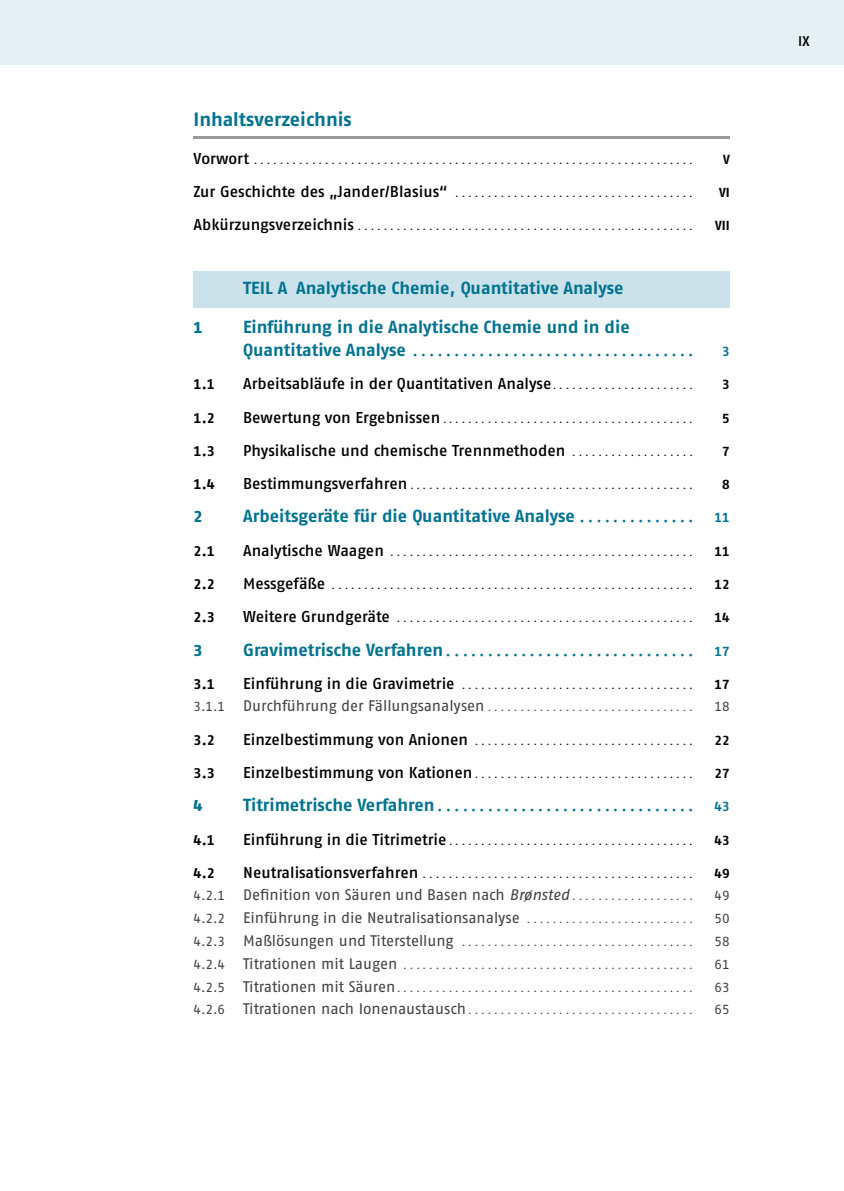
<style>
.page{position:relative;width:844px;height:1191px;background:#fff}
.page>*{position:absolute;margin:0;border:0;box-sizing:border-box;transform-origin:0 0}
.t1{font:700 19.25px "Fago Pro";letter-spacing:-.005em;color:#007390}
.t2{font:700 17.5px "Fago Pro";color:#007390}
.t3{font:500 15.75px "Fago Pro";color:#000}
.t4{font:800 15.75px "Fago Pro";color:#007390}
.t5{font:15.22px "Fago Pro";letter-spacing:-.005em;color:#404040}
.t6{font:700 14px "Fago Pro";color:#000}
.t7{font:500 14px "Fago Pro";color:#000}
.t8{font:700 13.12px "Fago Pro";color:#007390}
.t9{font:700 13.12px "Fago Pro";letter-spacing:-.005em;color:#000}
.t10{font:13.12px "Fago Pro";letter-spacing:-.005em;color:#404040}
.t11{font:10.5px "Fago Pro";color:#000}
.t12{font:10.5px "Fago Pro";color:#404040}
.s1{font-weight:500;font-size:15.75px}
.s2{font-size:17.5px}
.s3{font-weight:400;font-size:10.5px}
.s4{font-size:13.12px}
.s5{font-size:15.22px}
.s6{font-style:italic}
.s7{font-size:10.5px}
</style>
<div class="page">
<div style="left:0;top:0;width:843px;height:65px;background:#e5f0f5"></div>
<hr style="left:193px;top:137px;width:536px;height:2px;background:#999">
<div style="left:193px;top:271px;width:536px;height:37px;background:#cbe2eb"></div>
<h1 class="t1" style="left:193px;top:113px;width:159px">Inhaltsverzeichnis</h1>
<p class="t11" style="left:193px;top:156px;width:500px"><span class="s1">Vorwort</span> ....................................................................</p>
<p class="t9" style="left:723px;top:155px;width:8px">V</p>
<p class="t11" style="left:193px;top:190px;width:500px"><span class="s1">ZurGeschichtedes„Jander/Blasius“</span> .....................................</p>
<p class="t9" style="left:719px;top:188px;width:12px">VI</p>
<p class="t11" style="left:193px;top:223px;width:500px"><span class="s1">Abkürzungsverzeichnis</span>....................................................</p>
<p class="t9" style="left:715px;top:221px;width:16px">VII</p>
<h2 class="t2" style="left:243px;top:282px;width:382px">TEIL A Analytische Chemie, Quantitative Analyse</h2>
<h3 class="t4" style="left:193px;top:318px;width:11px">1</h3>
<h2 class="t2" style="left:243px;top:321px;width:388px">Einführung in die Analytische Chemie und in die</h2>
<p class="t8" style="left:243px;top:347px;width:451px"><span class="s2">QuantitativeAnalyse</span> ..................................</p>
<p class="t8" style="left:722px;top:347px;width:9px">3</p>
<h3 class="t6" style="left:193px;top:379px;width:23px">1.1</h3>
<h3 class="t3" style="left:243px;top:378px;width:451px">Arbeitsabläufe in der Quantitativen Analyse<span class="s3">. . . . . . . . . . . . . . . . . . . . . .</span></h3>
<p class="t9" style="left:722px;top:380px;width:9px">3</p>
<h3 class="t6" style="left:193px;top:413px;width:23px">1.2</h3>
<p class="t11" style="left:243px;top:415px;width:451px"><span class="s1">BewertungvonErgebnissen</span>.......................................</p>
<p class="t9" style="left:722px;top:413px;width:9px">5</p>
<h3 class="t6" style="left:193px;top:446px;width:23px">1.3</h3>
<h3 class="t3" style="left:243px;top:445px;width:451px">Physikalische und chemische Trennmethoden <span class="s3">. . . . . . . . . . . . . . . . . . .</span></h3>
<p class="t9" style="left:722px;top:447px;width:9px">7</p>
<h3 class="t6" style="left:193px;top:479px;width:23px">1.4</h3>
<p class="t11" style="left:243px;top:482px;width:451px"><span class="s1">Bestimmungsverfahren</span>............................................</p>
<p class="t9" style="left:722px;top:480px;width:9px">8</p>
<h3 class="t4" style="left:193px;top:507px;width:11px">2</h3>
<h2 class="t2" style="left:243px;top:510px;width:451px">Arbeitsgeräte für die Quantitative Analyse <span class="s4">. . . . . . . . . . . . . .</span></h2>
<p class="t8" style="left:714px;top:513px;width:17px">11</p>
<h3 class="t6" style="left:193px;top:546px;width:23px">2.1</h3>
<p class="t11" style="left:243px;top:548px;width:451px"><span class="s1">AnalytischeWaagen</span> ...............................................</p>
<p class="t9" style="left:714px;top:546px;width:17px">11</p>
<h3 class="t6" style="left:193px;top:579px;width:23px">2.2</h3>
<p class="t11" style="left:243px;top:581px;width:451px"><span class="s1">Messgefäße</span> ........................................................</p>
<p class="t9" style="left:714px;top:579px;width:17px">12</p>
<h3 class="t6" style="left:193px;top:612px;width:23px">2.3</h3>
<p class="t11" style="left:243px;top:614px;width:451px"><span class="s1">WeitereGrundgeräte</span> ..............................................</p>
<p class="t9" style="left:714px;top:613px;width:17px">14</p>
<h3 class="t4" style="left:193px;top:641px;width:11px">3</h3>
<p class="t8" style="left:243px;top:646px;width:451px"><span class="s2">GravimetrischeVerfahren</span>..............................</p>
<p class="t8" style="left:714px;top:646px;width:17px">17</p>
<h3 class="t6" style="left:193px;top:679px;width:23px">3.1</h3>
<p class="t11" style="left:243px;top:681px;width:451px"><span class="s1">EinführungindieGravimetrie</span> ....................................</p>
<p class="t9" style="left:714px;top:679px;width:17px">17</p>
<p class="t12" style="left:193px;top:704px;width:500px"><span class="s4">3.1.1</span> <span class="s5">DurchführungderFällungsanalysen</span>................................</p>
<p class="t10" style="left:714px;top:702px;width:17px">18</p>
<h3 class="t6" style="left:193px;top:735px;width:23px">3.2</h3>
<p class="t11" style="left:243px;top:737px;width:451px"><span class="s1">EinzelbestimmungvonAnionen</span> ..................................</p>
<p class="t9" style="left:714px;top:735px;width:17px">22</p>
<h3 class="t6" style="left:193px;top:768px;width:23px">3.3</h3>
<p class="t11" style="left:243px;top:770px;width:451px"><span class="s1">EinzelbestimmungvonKationen</span>..................................</p>
<p class="t9" style="left:714px;top:768px;width:17px">27</p>
<h3 class="t4" style="left:193px;top:796px;width:11px">4</h3>
<p class="t8" style="left:243px;top:802px;width:451px"><span class="s2">TitrimetrischeVerfahren</span>...............................</p>
<p class="t8" style="left:714px;top:802px;width:17px">43</p>
<h3 class="t6" style="left:193px;top:834px;width:23px">4.1</h3>
<p class="t11" style="left:243px;top:837px;width:451px"><span class="s1">EinführungindieTitrimetrie</span>......................................</p>
<p class="t9" style="left:714px;top:835px;width:17px">43</p>
<h3 class="t6" style="left:193px;top:868px;width:23px">4.2</h3>
<p class="t11" style="left:243px;top:870px;width:451px"><span class="s1">Neutralisationsverfahren</span> ..........................................</p>
<p class="t9" style="left:714px;top:868px;width:17px">49</p>
<h3 class="t5" style="left:193px;top:889px;width:500px"><span class="s4">4.2.1</span> Definition von Säuren und Basen nach <span class="s6">Brønsted</span> <span class="s7">. . . . . . . . . . . . . . . . . . .</span></h3>
<p class="t10" style="left:714px;top:891px;width:17px">49</p>
<h3 class="t5" style="left:193px;top:912px;width:500px"><span class="s4">4.2.2</span> Einführung in die Neutralisationsanalyse <span class="s7">. . . . . . . . . . . . . . . . . . . . . . . . . .</span></h3>
<p class="t10" style="left:714px;top:914px;width:17px">50</p>
<p class="t12" style="left:193px;top:938px;width:500px"><span class="s4">4.2.3</span> <span class="s5">MaßlösungenundTiterstellung</span> ....................................</p>
<p class="t10" style="left:714px;top:936px;width:17px">58</p>
<p class="t12" style="left:193px;top:961px;width:500px"><span class="s4">4.2.4</span> <span class="s5">TitrationenmitLaugen</span> .............................................</p>
<p class="t10" style="left:714px;top:959px;width:17px">61</p>
<p class="t12" style="left:193px;top:984px;width:500px"><span class="s4">4.2.5</span> <span class="s5">TitrationenmitSäuren</span>..............................................</p>
<p class="t10" style="left:714px;top:982px;width:17px">63</p>
<p class="t12" style="left:193px;top:1007px;width:500px"><span class="s4">4.2.6</span> <span class="s5">TitrationennachIonenaustausch</span>...................................</p>
<p class="t10" style="left:714px;top:1005px;width:17px">65</p>
<h3 class="t7" style="left:798px;top:36px;width:13px">IX</h3>
</div>
